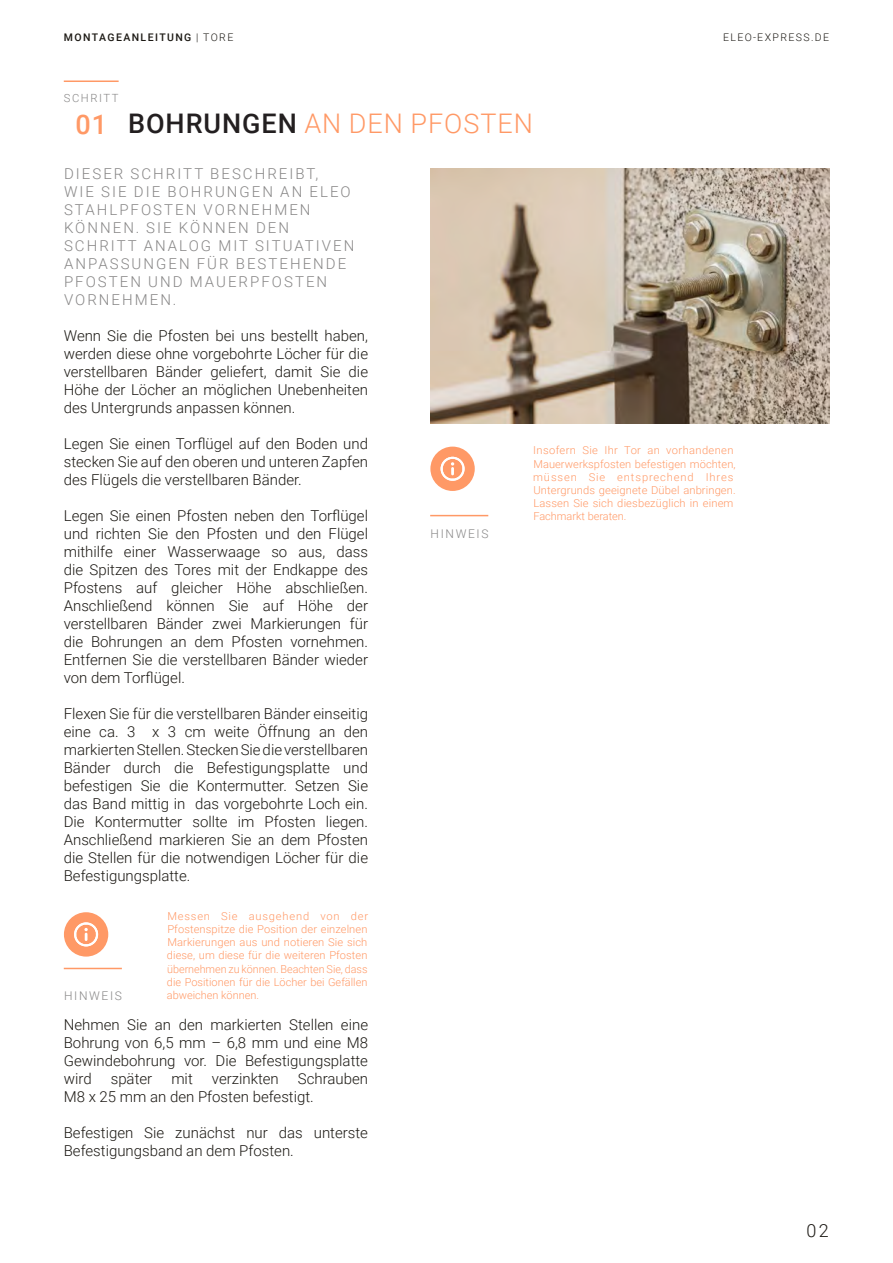
<style>
.page{position:relative;width:893px;height:1263px;background:#fff}
.page>*{position:absolute;margin:0;border:0;box-sizing:border-box;transform-origin:0 0}
.t1{font:300 27px "Roboto";letter-spacing:.035em;color:#f96}
.t2{font:300 18px "Roboto";color:#1c1914}
.t3{font:300 15px/18px "Roboto";color:#1c1914;text-align:justify}
.t4{font:300 15px/18px "Roboto";letter-spacing:.135em;color:#888787}
.t5{font:300 12px "Roboto";letter-spacing:.135em;color:#888787}
.t6{font:300 11.25px "Roboto";letter-spacing:.135em;color:#888787}
.t7{font:300 10.95px/13.2px "Roboto";letter-spacing:.01em;color:#f96;text-align:justify}
.t8{font:500 10.5px "Roboto";letter-spacing:.135em;color:#1c1914}
.t9{font:300 10.5px "Roboto";letter-spacing:.135em;color:#1c1914}
.s1{font-weight:300}
.s2{font-weight:500}
.s3{font-weight:500;color:#231f20}
</style>
<div class="page">
<hr style="left:64px;top:80px;width:55px;height:2px;background:#f96">
<img style="left:430px;top:168px;width:399px;height:256px">
<hr style="left:64px;top:968px;width:58px;height:1px;background:#f96">
<hr style="left:430px;top:515px;width:58px;height:1px;background:#f96">
<div style="left:64px;top:912px;width:44px;height:44px;background:#f96;border-radius:50%"></div>
<svg style="left:74px;top:922px;width:24px;height:24px"></svg>
<div style="left:430px;top:447px;width:45px;height:44px;background:#f96;border-radius:50%"></div>
<svg style="left:441px;top:457px;width:24px;height:24px"></svg>
<p class="t8" style="left:64px;top:30px;width:171px">MONTAGEANLEITUNG <span class="s1">| TORE</span></p>
<p class="t9" style="left:723px;top:30px;width:108px">ELEO-EXPRESS.DE</p>
<p class="t6" style="left:64px;top:91px;width:56px">SCHRITT</p>
<h1 class="t1" style="left:75px;top:104px;width:459px"><span class="s2">01</span> <span class="s3">BOHRUNGEN</span> AN DEN PFOSTEN</h1>
<p class="t4" style="left:64px;top:164px;width:292px">DIESER SCHRITT BESCHREIBT,<br>WIE SIE DIE BOHRUNGEN AN ELEO<br>STAHLPFOSTEN VORNEHMEN<br>KÖNNEN. SIE KÖNNEN DEN<br>SCHRITT ANALOG MIT SITUATIVEN<br>ANPASSUNGEN FÜR BESTEHENDE<br>PFOSTEN UND MAUERPFOSTEN<br>VORNEHMEN.</p>
<p class="t3" style="left:64px;top:326px;width:306px">Wenn Sie die Pfosten bei uns bestellt haben, werden diese ohne vorgebohrte Löcher für die verstellbaren Bänder geliefert, damit Sie die Höhe der Löcher an möglichen Unebenheiten des Untergrunds anpassen können.</p>
<p class="t3" style="left:64px;top:434px;width:306px">Legen Sie einen Torflügel auf den Boden und stecken Sie auf den oberen und unteren Zapfen des Flügels die verstellbaren Bänder.</p>
<p class="t3" style="left:64px;top:506px;width:306px">Legen Sie einen Pfosten neben den Torflügel und richten Sie den Pfosten und den Flügel mithilfe einer Wasserwaage so aus, dass die Spitzen des Tores mit der Endkappe des Pfostens auf gleicher Höhe abschließen.<br>Anschließend können Sie auf Höhe der verstellbaren Bänder zwei Markierungen für die Bohrungen an dem Pfosten vornehmen.<br>Entfernen Sie die verstellbaren Bänder wieder von dem Torflügel.</p>
<p class="t3" style="left:64px;top:704px;width:306px">Flexen Sie für die verstellbaren Bänder einseitig eine ca. 3 x 3 cm weite Öffnung an den markierten Stellen. Stecken Sie die verstellbaren Bänder durch die Befestigungsplatte und befestigen Sie die Kontermutter. Setzen Sie das Band mittig in das vorgebohrte Loch ein.<br>Die Kontermutter sollte im Pfosten liegen.<br>Anschließend markieren Sie an dem Pfosten die Stellen für die notwendigen Löcher für die Befestigungsplatte.</p>
<p class="t5" style="left:64px;top:987px;width:59px">HINWEIS</p>
<p class="t7" style="left:167px;top:909px;width:203px">Messen Sie ausgehend von der Pfostenspitze die Position der einzelnen Markierungen aus und notieren Sie sich diese, um diese für die weiteren Pfosten übernehmen zu können. Beachten Sie, dass die Positionen für die Löcher bei Gefällen abweichen können.</p>
<p class="t3" style="left:64px;top:1015px;width:306px">Nehmen Sie an den markierten Stellen eine Bohrung von 6,5 mm – 6,8 mm und eine M8<br>Gewindebohrung vor. Die Befestigungsplatte wird</p>
<p class="t3" style="left:64px;top:1069px;width:306px;text-indent:234px">Schrauben<br>M8 x 25 mm an den Pfosten befestigt.</p>
<p class="t3" style="left:64px;top:1123px;width:306px">Befestigen Sie zunächst nur das unterste<br>Befestigungsband an dem Pfosten.</p>
<p class="t3" style="left:111px;top:1069px;width:43px">später</p>
<p class="t3" style="left:171px;top:1069px;width:23px">mit</p>
<p class="t3" style="left:212px;top:1069px;width:68px">verzinkten</p>
<p class="t5" style="left:431px;top:526px;width:59px">HINWEIS</p>
<p class="t7" style="left:533px;top:443px;width:204px;text-align:left">Insofern Sie Ihr Tor an vorhandenen Mauerwerkspfosten befestigen möchten, müssen Sie entsprechend Ihres Untergrunds geeignete Dübel anbringen.<br>Lassen Sie sich diesbezüglich in einem Fachmarkt beraten.</p>
<p class="t2" style="left:806px;top:1218px;width:24px">02</p>
</div>
